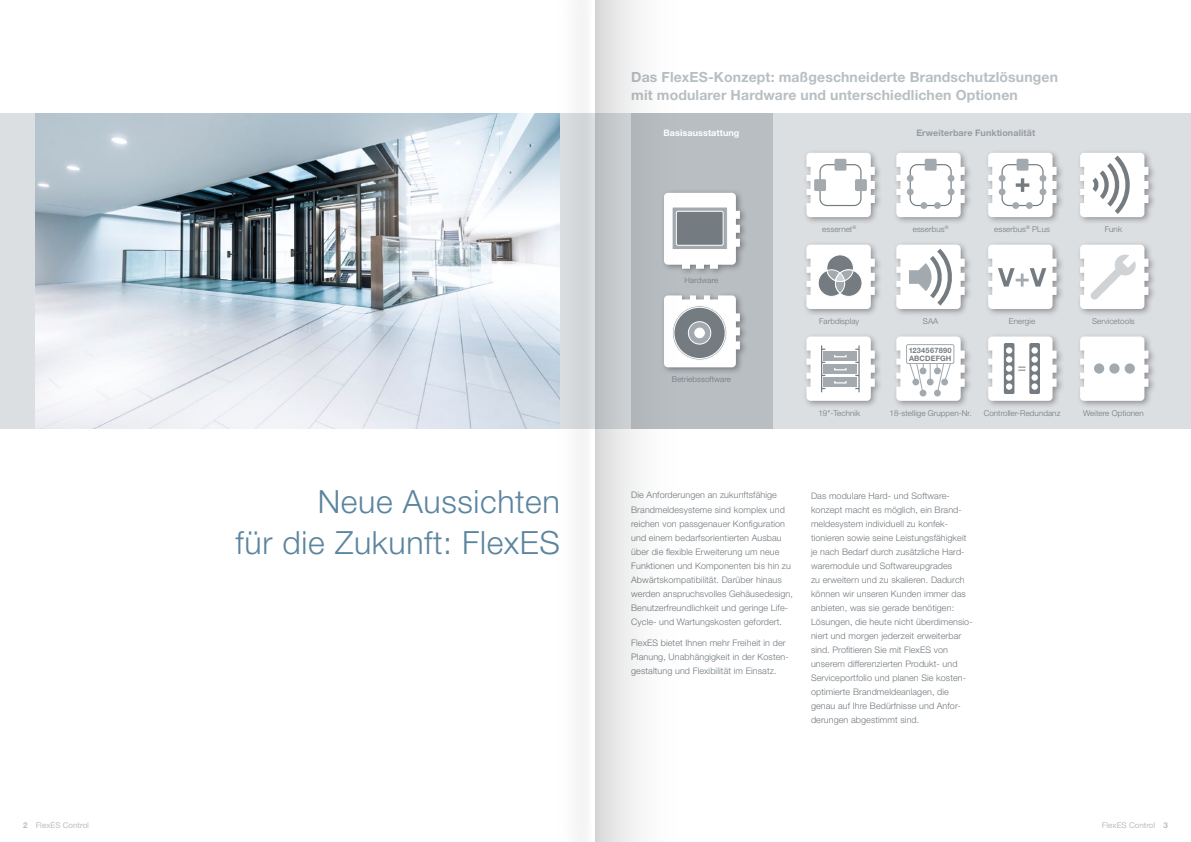
<style>
.page{position:relative;width:1191px;height:842px;background:#fff}
.page>*{position:absolute;margin:0;border:0;box-sizing:border-box;transform-origin:0 0}
.t1{font:300 32px/42px "Helvetica Neue LT Std";letter-spacing:.02em;color:#5b859f;text-align:right}
.t2{font:700 14px/18px "Helvetica Neue LT Std";letter-spacing:.01em;color:#b8bec2}
.t3{font:300 9px/14px "Helvetica Neue LT Std";letter-spacing:.01em;color:#70787d}
.t4{font:700 9px "Helvetica Neue LT Std";letter-spacing:.01em;color:#959ca1}
.t5{font:700 9px "Helvetica Neue LT Std";letter-spacing:.01em;color:#fff}
.t6{font:300 8px "Helvetica Neue LT Std";letter-spacing:.01em;color:#70787d}
.t7{font:8px "Helvetica Neue LT Std";color:#b8bec2}
.t8{font:700 8px "Helvetica Neue LT Std";color:#b8bec2}
.t9{font:700 7.5px/7.8px "Helvetica Neue LT Std";letter-spacing:.02em;color:#757c81}
</style>
<div class="page">
<div style="left:0;top:113px;width:1191px;height:315px;background:#dcdfe1"></div>
<div style="left:631px;top:113px;width:142px;height:315px;background:#b8bec2"></div>
<img style="left:36px;top:113px;width:517px;height:315px">
<div style="left:802px;top:149px;width:354px;height:260px;background:#1a171c;opacity:.4"></div>
<svg style="left:896px;top:153px;width:68px;height:64px"></svg>
<svg style="left:1080px;top:336px;width:68px;height:65px"></svg>
<svg style="left:806px;top:153px;width:69px;height:64px"></svg>
<svg style="left:1080px;top:153px;width:68px;height:64px"></svg>
<svg style="left:988px;top:153px;width:68px;height:64px"></svg>
<div style="left:1039px;top:175px;width:7px;height:7px;background:#a2aaaf;border-radius:50%"></div>
<div style="left:1039px;top:188px;width:7px;height:7px;background:#a2aaaf;border-radius:50%"></div>
<div style="left:998px;top:175px;width:7px;height:7px;background:#a2aaaf;border-radius:50%"></div>
<div style="left:998px;top:188px;width:7px;height:7px;background:#a2aaaf;border-radius:50%"></div>
<div style="left:1012px;top:202px;width:7px;height:7px;background:#a2aaaf;border-radius:50%"></div>
<div style="left:1026px;top:202px;width:6px;height:7px;background:#a2aaaf;border-radius:50%"></div>
<div style="left:910px;top:165px;width:41px;height:40px;background:#fff;border-radius:7px"></div>
<div style="left:909px;top:164px;width:42px;height:42px;border:1px solid #757c81;border-radius:7px"></div>
<div style="left:924px;top:159px;width:12px;height:12px;background:#a2aaaf;border-radius:2px"></div>
<div style="left:947px;top:175px;width:7px;height:7px;background:#a2aaaf;border-radius:50%"></div>
<div style="left:947px;top:188px;width:7px;height:7px;background:#a2aaaf;border-radius:50%"></div>
<div style="left:907px;top:175px;width:6px;height:7px;background:#a2aaaf;border-radius:50%"></div>
<div style="left:907px;top:188px;width:6px;height:7px;background:#a2aaaf;border-radius:50%"></div>
<div style="left:920px;top:202px;width:7px;height:7px;background:#a2aaaf;border-radius:50%"></div>
<div style="left:934px;top:202px;width:7px;height:7px;background:#a2aaaf;border-radius:50%"></div>
<div style="left:820px;top:165px;width:41px;height:40px;background:#fff;border-radius:7px"></div>
<div style="left:819px;top:164px;width:42px;height:42px;border:1px solid #757c81;border-radius:7px"></div>
<div style="left:834px;top:159px;width:12px;height:12px;background:#a2aaaf;border-radius:2px"></div>
<div style="left:814px;top:179px;width:12px;height:12px;background:#a2aaaf;border-radius:2px"></div>
<div style="left:855px;top:179px;width:12px;height:12px;background:#a2aaaf;border-radius:2px"></div>
<svg style="left:806px;top:245px;width:69px;height:64px"></svg>
<svg style="left:988px;top:336px;width:68px;height:65px"></svg>
<div style="left:1094px;top:363px;width:10px;height:11px;background:#a2aaaf;border-radius:50%"></div>
<div style="left:1109px;top:363px;width:10px;height:11px;background:#a2aaaf;border-radius:50%"></div>
<div style="left:1124px;top:363px;width:10px;height:11px;background:#a2aaaf;border-radius:50%"></div>
<svg style="left:988px;top:245px;width:68px;height:64px"></svg>
<svg style="left:1080px;top:245px;width:68px;height:64px"></svg>
<svg style="left:896px;top:336px;width:68px;height:65px"></svg>
<svg style="left:806px;top:336px;width:69px;height:65px"></svg>
<div style="left:906px;top:345px;width:48px;height:18px;background:#fff;border-radius:2px"></div>
<div style="left:906px;top:344px;width:48px;height:20px;border:1px solid #a2aaaf;border-radius:2px"></div>
<svg style="left:896px;top:245px;width:68px;height:64px"></svg>
<div style="left:660px;top:189px;width:88px;height:187px;background:#1a171c;opacity:.4"></div>
<svg style="left:680px;top:193px;width:60px;height:76px"></svg>
<div style="left:672px;top:207px;width:55px;height:43px;background:linear-gradient(to bottom,#a2aaaf,#a2aaaf)"></div>
<div style="left:672px;top:207px;width:55px;height:43px;border:1px solid #fff"></div>
<div style="left:676px;top:211px;width:47px;height:34px;background:#757c81;border-radius:2px"></div>
<div style="left:676px;top:211px;width:47px;height:35px;border:1px solid #fff;border-radius:2px"></div>
<svg style="left:680px;top:295px;width:60px;height:72px"></svg>
<svg style="left:595px;top:0;width:85px;height:842px"></svg>
<svg style="left:553px;top:6px;width:39px;height:832px"></svg>
<h2 class="t2" style="left:631px;top:67px;width:428px">Das FlexES-Konzept: maßgeschneiderte Brandschutzlösungen mit modularer Hardware und unterschiedlichen Optionen</h2>
<p class="t5" style="left:663px;top:127px;width:77px">Basisausstattung</p>
<p class="t4" style="left:916px;top:127px;width:120px">Erweiterbare Funktionalität</p>
<p class="t6" style="left:684px;top:276px;width:35px">Hardware</p>
<p class="t6" style="left:672px;top:374px;width:60px">Betriebssoftware</p>
<p class="t6" style="left:822px;top:224px;width:35px">essernet<sup>®</sup></p>
<p class="t6" style="left:912px;top:224px;width:37px">esserbus<sup>®</sup></p>
<p class="t6" style="left:994px;top:224px;width:57px">esserbus<sup>®</sup> PLus</p>
<p class="t6" style="left:1104px;top:224px;width:19px">Funk</p>
<p class="t6" style="left:819px;top:316px;width:42px">Farbdisplay</p>
<p class="t6" style="left:923px;top:316px;width:17px">SAA</p>
<p class="t6" style="left:1009px;top:316px;width:28px">Energie</p>
<p class="t6" style="left:1092px;top:316px;width:44px">Servicetools</p>
<p class="t9" style="left:888px;top:346px;width:44px">1234567890<br>ABCDEFGH</p>
<p class="t9" style="left:909px;top:346px;width:44px">1234567890<br>ABCDEFGH</p>
<p class="t6" style="left:818px;top:408px;width:43px">19"-Technik</p>
<p class="t6" style="left:889px;top:408px;width:84px">18-stellige Gruppen-Nr.</p>
<p class="t6" style="left:983px;top:408px;width:78px">Controller-Redundanz</p>
<p class="t6" style="left:1083px;top:408px;width:62px">Weitere Optionen</p>
<h1 class="t1" style="left:236px;top:479px;width:326px">Neue Aussichten<br>für die Zukunft: FlexES</h1>
<p class="t3" style="left:631px;top:488px;width:163px">Die Anforderungen an zukunftsfähige Brandmeldesysteme sind komplex und reichen von passgenauer Konfiguration und einem bedarfsorientierten Ausbau über die flexible Erweiterung um neue Funktionen und Komponenten bis hin zu Abwärtskompatibilität. Darüber hinaus werden anspruchsvolles Gehäusedesign, Benutzerfreundlichkeit und geringe Life-Cycle- und Wartungskosten gefordert.</p>
<p class="t3" style="left:631px;top:635px;width:159px">FlexES bietet Ihnen mehr Freiheit in der<br>Planung, Unabhängigkeit in der Kosten&shy;gestaltung und Flexibilität im Einsatz.</p>
<p class="t3" style="left:811px;top:488px;width:163px">Das modulare Hard- und Software&shy;konzept macht es möglich, ein Brand&shy;meldesystem individuell zu konfek&shy;tionieren sowie seine Leistungsfähigkeit je nach Bedarf durch zusätzliche Hard&shy;waremodule und Softwareupgrades<br>zu erweitern und zu skalieren. Dadurch können wir unseren Kunden immer das anbieten, was sie gerade benötigen:<br>Lösungen, die heute nicht überdimensio&shy;niert und morgen jederzeit erweiterbar sind. Profitieren Sie mit FlexES von unserem differenzierten Produkt- und Serviceportfolio und planen Sie kosten&shy;optimierte Brandmeldeanlagen, die genau auf Ihre Bedürfnisse und Anfor&shy;derungen abgestimmt sind.</p>
<p class="t7" style="left:36px;top:820px;width:55px">FlexES Control</p>
<p class="t7" style="left:1102px;top:820px;width:55px">FlexES Control</p>
<p class="t8" style="left:23px;top:820px;width:6px">2</p>
<p class="t8" style="left:1163px;top:820px;width:6px">3</p>
</div>
